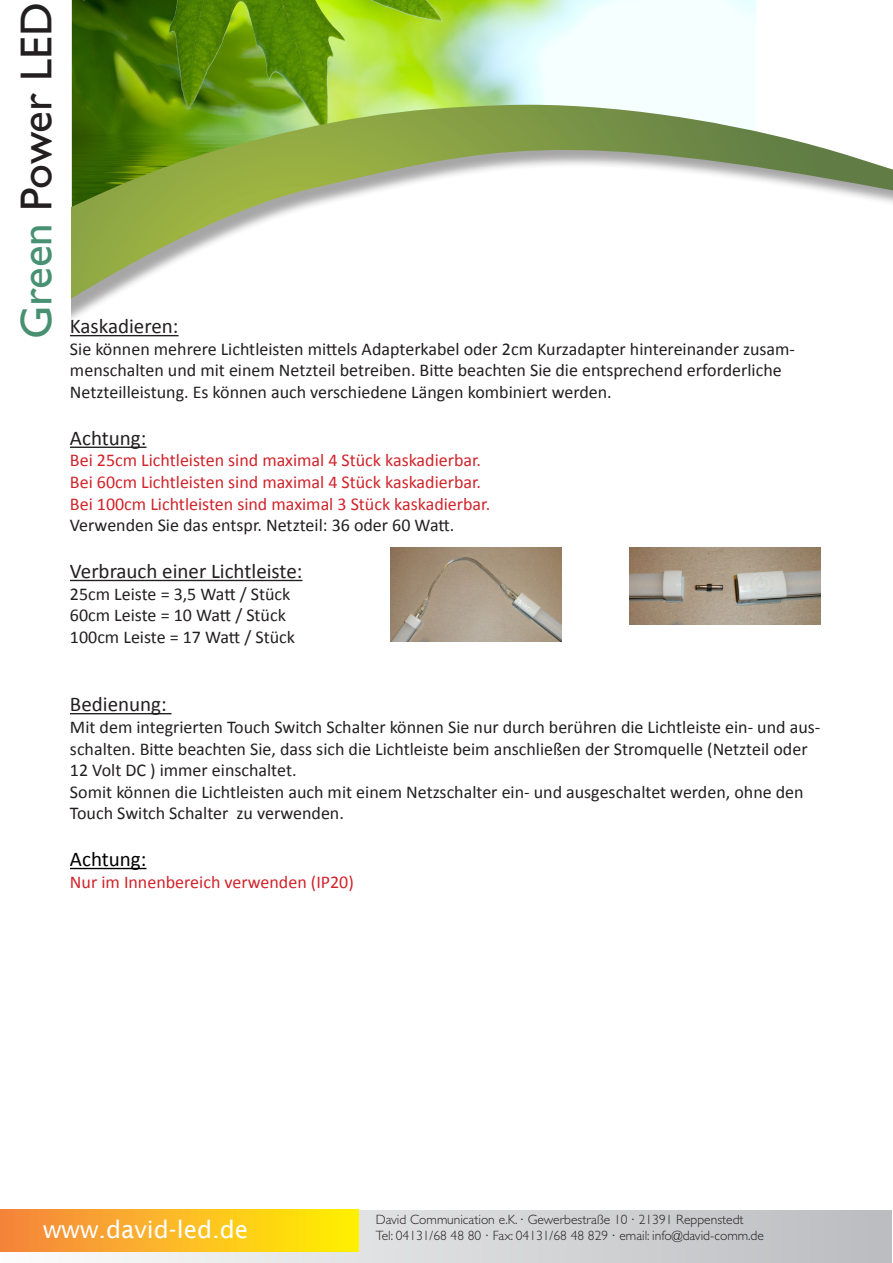
<style>
.page{position:relative;width:893px;height:1263px;background:#fff}
.page>*{position:absolute;margin:0;border:0;box-sizing:border-box;transform-origin:0 0}
.t1{font:45px "Gill Sans";color:#231f20}
.t2{font:24px "Lucida Sans";color:#fff}
.t3{font:21px "Calibri";color:#231f20}
.t4{font:21px "Calibri";color:#000}
.t5{font:18px/21.6px "Calibri";color:#231f20}
.t6{font:18px "Calibri";color:#d1232a}
.t7{font:300 13.5px "Gill Sans";color:#231f20}
.s1{color:#479071}
</style>
<div class="page">
<img style="left:72px;top:0;width:684px;height:105px">
<div style="left:0;top:1210px;width:891px;height:52px;background:linear-gradient(to right,#fdfdfc,#bbbcbf)"></div>
<svg style="left:71px;top:105px;width:822px;height:232px"></svg>
<div style="left:0;top:1210px;width:358px;height:42px;background:linear-gradient(to right,#f68342,#fff103)"></div>
<hr style="left:70px;top:335px;width:109px;height:1px;background:#231f20">
<hr style="left:70px;top:447px;width:76px;height:1px;background:#231f20">
<hr style="left:70px;top:580px;width:232px;height:1px;background:#231f20">
<hr style="left:70px;top:713px;width:102px;height:1px;background:#231f20">
<hr style="left:70px;top:868px;width:76px;height:1px;background:#000">
<img style="left:391px;top:547px;width:171px;height:95px">
<img style="left:629px;top:547px;width:191px;height:78px">
<p class="t1" style="left:11px;top:339px;width:338px;rotate:-90deg"><span class="s1">Green</span> Power LED</p>
<p class="t3" style="left:70px;top:313px;width:110px">Kaskadieren:</p>
<p class="t5" style="left:70px;top:338px;width:727px">Sie können mehrere Lichtleisten mittels Adapterkabel oder 2cm Kurzadapter hintereinander zusam&shy;menschalten und mit einem Netzteil betreiben. Bitte beachten Sie die entsprechend erforderliche<br>Netzteilleistung. Es können auch verschiedene Längen kombiniert werden.</p>
<p class="t3" style="left:70px;top:425px;width:78px">Achtung:</p>
<p class="t6" style="left:70px;top:449px;width:413px">Bei 25cm Lichtleisten sind maximal 4 Stück kaskadierbar.</p>
<p class="t6" style="left:70px;top:471px;width:413px">Bei 60cm Lichtleisten sind maximal 4 Stück kaskadierbar.</p>
<p class="t6" style="left:70px;top:492px;width:422px">Bei 100cm Lichtleisten sind maximal 3 Stück kaskadierbar.</p>
<p class="t5" style="left:70px;top:515px;width:386px">Verwenden Sie das entspr. Netzteil: 36 oder 60 Watt.</p>
<p class="t3" style="left:70px;top:558px;width:234px">Verbrauch einer Lichtleiste:</p>
<p class="t5" style="left:70px;top:583px;width:222px">25cm Leiste = 3,5 Watt / Stück</p>
<p class="t5" style="left:70px;top:605px;width:217px">60cm Leiste = 10 Watt / Stück</p>
<p class="t5" style="left:70px;top:626px;width:227px">100cm Leiste = 17 Watt / Stück</p>
<p class="t3" style="left:70px;top:691px;width:98px">Bedienung:</p>
<p class="t5" style="left:70px;top:716px;width:752px">Mit dem integrierten Touch Switch Schalter können Sie nur durch berühren die Lichtleiste ein- und aus&shy;schalten. Bitte beachten Sie, dass sich die Lichtleiste beim anschließen der Stromquelle (Netzteil oder<br>12 Volt DC ) immer einschaltet.</p>
<p class="t5" style="left:70px;top:781px;width:735px">Somit können die Lichtleisten auch mit einem Netzschalter ein- und ausgeschaltet werden, ohne den<br>Touch Switch Schalter zu verwenden.</p>
<p class="t4" style="left:70px;top:846px;width:78px">Achtung:</p>
<p class="t6" style="left:70px;top:870px;width:285px">Nur im Innenbereich verwenden (IP20)</p>
<p class="t2" style="left:43px;top:1216px;width:207px">www.david-led.de</p>
<p class="t7" style="left:376px;top:1211px;width:369px">David Communication e.K. · Gewerbestraße 10 · 21391 Reppenstedt</p>
<p class="t7" style="left:376px;top:1228px;width:390px">Tel: 04131/68 48 80 · Fax: 04131/68 48 829 · email: info@david-comm.de</p>
</div>
